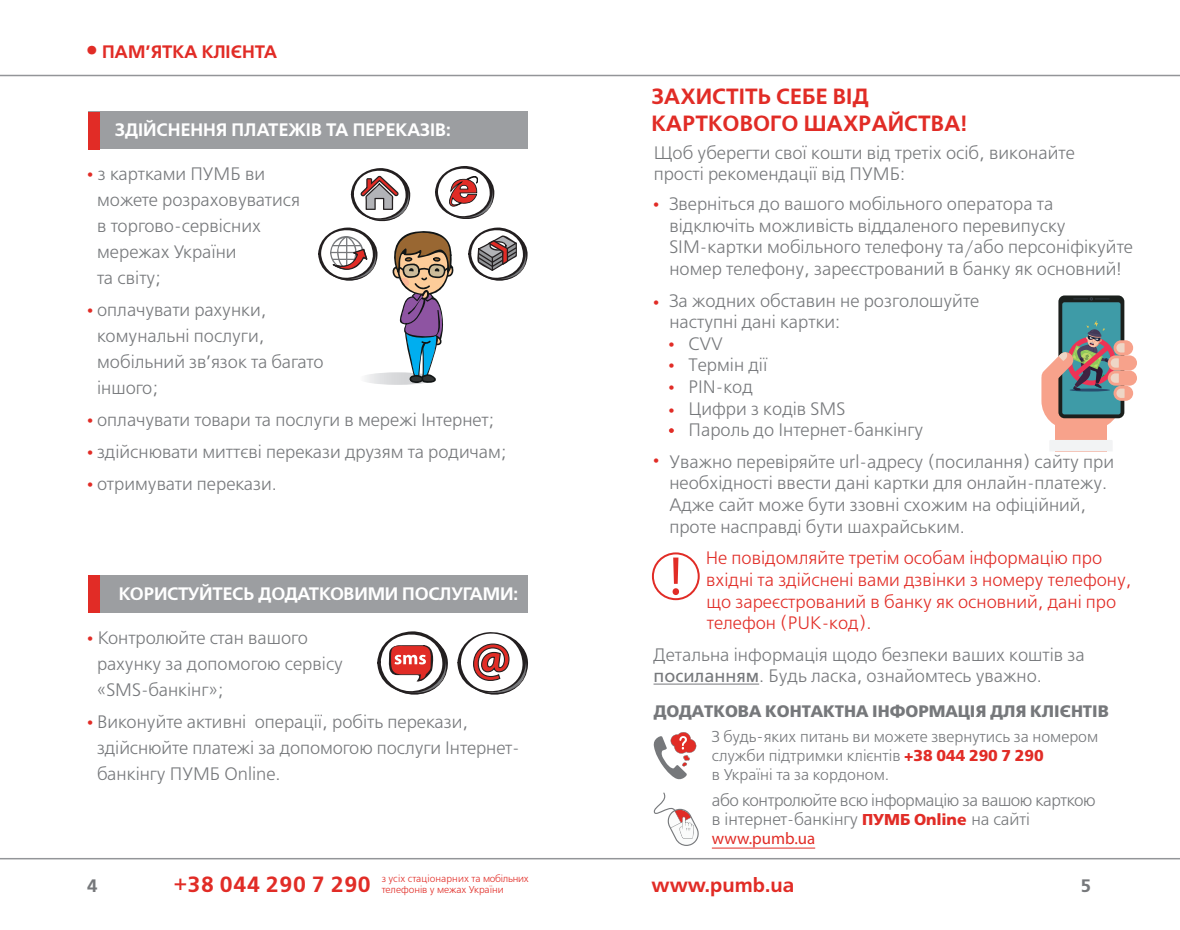
<style>
.page{position:relative;width:1180px;height:930px;background:#fff}
.page>*{position:absolute;margin:0;border:0;box-sizing:border-box;transform-origin:0 0}
.t1{font:22px/26.4px "Free Set Demi C";color:#e12c26}
.t2{font:20px "Free Set Demi C";color:#e12c26}
.t3{font:18px/26px "Free Set Light C";color:#76787b}
.t4{font:18px/21.6px "Free Set Light C";color:#e12c26}
.t5{font:18px "Free Set Demi C";letter-spacing:-.01em;color:#fff}
.t6{font:18px "Free Set Demi C";color:#e12c26}
.t7{font:18px "Free Set Demi C";color:#76787b}
.t8{font:16.8px/18.8px "Free Set Light C";letter-spacing:-.025em;color:#76787b}
.t9{font:16.8px "Myriad Pro";color:#e12c26}
.t10{font:16.6px "Free Set Bold C";color:#76787b}
.t11{font:15.8px/18.8px "Free Set Light C";color:#76787b}
.t12{font:10px/11px "Free Set Light C";color:#e12c26}
.s1{font-size:25.4px}
.s2{color:#e12c26}
.s3{font-family:"Free Set C"}
.s4{font-size:16.8px}
.s5{font-family:"Free Set Bold C";color:#e12c26}
.s6{font-family:"Free Set Bold C";font-size:15.8px;color:#e12c26}
.s7{font-family:"Free Set Demi C";font-size:22px}
</style>
<div class="page">
<div style="left:88px;top:111px;width:440px;height:38px;background:#9c9ea1"></div>
<div style="left:88px;top:575px;width:440px;height:38px;background:#9c9ea1"></div>
<hr style="left:653px;top:683px;width:106px;height:1px;background:#76787b">
<svg style="left:457px;top:632px;width:71px;height:63px"></svg>
<svg style="left:377px;top:631px;width:71px;height:64px"></svg>
<svg style="left:318px;top:166px;width:209px;height:219px"></svg>
<div style="left:88px;top:112px;width:12px;height:37px;background:#e12c26"></div>
<div style="left:88px;top:575px;width:12px;height:38px;background:#e12c26"></div>
<hr style="left:0;top:858px;width:1179px;height:1px;background:#939598">
<hr style="left:0;top:75px;width:1179px;height:1px;background:#939598">
<hr style="left:711px;top:847px;width:104px;height:1px;background:#e12c26">
<svg style="left:653px;top:732px;width:43px;height:48px"></svg>
<svg style="left:653px;top:792px;width:46px;height:54px"></svg>
<div style="left:651px;top:552px;width:48px;height:48px;border:2px solid #e12c26;border-radius:50%"></div>
<svg style="left:672px;top:557px;width:7px;height:38px"></svg>
<div style="left:1055px;top:412px;width:51px;height:39px;background:#f7a28b"></div>
<svg style="left:1050px;top:440px;width:62px;height:11px"></svg>
<svg style="left:1041px;top:295px;width:95px;height:134px"></svg>
<p class="t6" style="left:87px;top:42px;width:192px"><span class="s1">•</span> ПАМ’ЯТКА КЛІЄНТА</p>
<p class="t5" style="left:115px;top:120px;width:337px">ЗДІЙСНЕННЯ ПЛАТЕЖІВ ТА ПЕРЕКАЗIВ:</p>
<p class="t3" style="left:97px;top:162px;width:204px;text-indent:-10px"><span class="s2">•</span> з картками ПУМБ ви можете розраховуватися в торгово-сервісних мережах України<br>та світу;</p>
<p class="t3" style="left:97px;top:298px;width:228px;text-indent:-10px"><span class="s2">•</span> оплачувати рахунки, комунальні послуги, мобільний зв’язок та багато іншого;</p>
<p class="t3" style="left:87px;top:408px;width:409px"><span class="s2">•</span> оплачувати товари та послуги в мережі Інтернет;</p>
<p class="t3" style="left:87px;top:440px;width:421px"><span class="s2">•</span> здійснювати миттєві перекази друзям та родичам;</p>
<p class="t3" style="left:87px;top:472px;width:191px"><span class="s2">•</span> отримувати перекази.</p>
<p class="t5" style="left:119px;top:584px;width:400px">КОРИСТУЙТЕСЬ ДОДАТКОВИМИ ПОСЛУГАМИ:</p>
<p class="t3" style="left:97px;top:625px;width:247px;text-indent:-10px"><span class="s2">•</span> Контролюйте стан вашого рахунку за допомогою сервісу «SMS-банкінг»;</p>
<p class="t3" style="left:97px;top:709px;width:424px;text-indent:-10px"><span class="s2">•</span> Виконуйте активні операції, робіть перекази, здійснюйте платежі за допомогою послуги Інтернет&shy;банкінгу ПУМБ Online.</p>
<p class="t1" style="left:651px;top:84px;width:317px">ЗАХИСТІТЬ СЕБЕ ВІД<br>КАРТКОВОГО ШАХРАЙСТВА!</p>
<p class="t3" style="left:653px;top:142px;width:422px;line-height:21.6px">Щоб уберегти свої кошти від третіх осіб, виконайте прості рекомендації від ПУМБ:</p>
<p class="t3" style="left:669px;top:194px;width:465px;line-height:21.6px">Зверніться до вашого мобільного оператора та відключіть можливість віддаленого перевипуску SIМ-картки мобільного телефону та/або персоніфікуйте номер телефону, зареєстрований в банку як основний!</p>
<p class="t3" style="left:669px;top:288px;width:311px">За жодних обставин не розголошуйте</p>
<p class="t3" style="left:669px;top:310px;width:172px">наступні дані картки:</p>
<p class="t3" style="left:688px;top:331px;width:36px">CVV</p>
<p class="t3" style="left:688px;top:353px;width:80px">Термін дії</p>
<p class="t3" style="left:688px;top:375px;width:66px">PIN-код</p>
<p class="t3" style="left:688px;top:396px;width:158px">Цифри з кодів SMS</p>
<p class="t3" style="left:688px;top:418px;width:236px">Пароль до Інтернет-банкінгу</p>
<p class="t3" style="left:669px;top:452px;width:446px;line-height:21.6px">Уважно перевіряйте url-адресу (посилання) сайту при необхідності ввести дані картки для онлайн-платежу.<br>Адже сайт може бути ззовні схожим на офіційний, проте насправді бути шахрайським.</p>
<p class="t4" style="left:705px;top:548px;width:427px">Не повідомляйте третім особам інформацію про вхідні та здійснені вами дзвінки з номеру телефону, що зареєстрований в банку як основний, дані про телефон (PUK-код).</p>
<p class="t3" style="left:653px;top:644px;width:433px;line-height:21.6px">Детальна інформація щодо безпеки ваших коштів за <span class="s3">посиланням</span>. Будь ласка, ознайомтесь уважно.</p>
<p class="t4" style="left:652px;top:195px;width:8px">•</p>
<p class="t4" style="left:652px;top:293px;width:8px">•</p>
<p class="t4" style="left:668px;top:335px;width:8px;text-align:justify">• • •</p>
<p class="t4" style="left:668px;top:402px;width:8px;line-height:20.2px">• •</p>
<p class="t4" style="left:652px;top:451px;width:8px">•</p>
<p class="t10" style="left:653px;top:701px;width:456px">ДОДАТКОВА КОНТАКТНА ІНФОРМАЦІЯ ДЛЯ КЛІЄНТІВ</p>
<p class="t11" style="left:711px;top:728px;width:388px">З будь<span class="s4">-</span>яких питань ви можете звернутись за номером служби підтримки клієнтів <span class="s5">+38 044 290 7 290<br></span>в Україні та за кордоном.</p>
<p class="t8" style="left:711px;top:792px;width:385px">або контролюйте всю інформацію за вашою карткою в інтернет-банкінгу <span class="s6">ПУМБ Online</span> на сайті</p>
<p class="t9" style="left:711px;top:828px;width:105px">www.pumb.ua</p>
<p class="t7" style="left:87px;top:875px;width:13px">4</p>
<p class="t12" style="left:174px;top:873px;width:356px;text-indent:208px">з усіх стаціонарних та мобільних <span class="s7">+38 044 290 7 290</span> телефонів у межах України</p>
<p class="t2" style="left:651px;top:873px;width:144px">www.pumb.ua</p>
<p class="t7" style="left:1080px;top:875px;width:13px">5</p>
</div>
